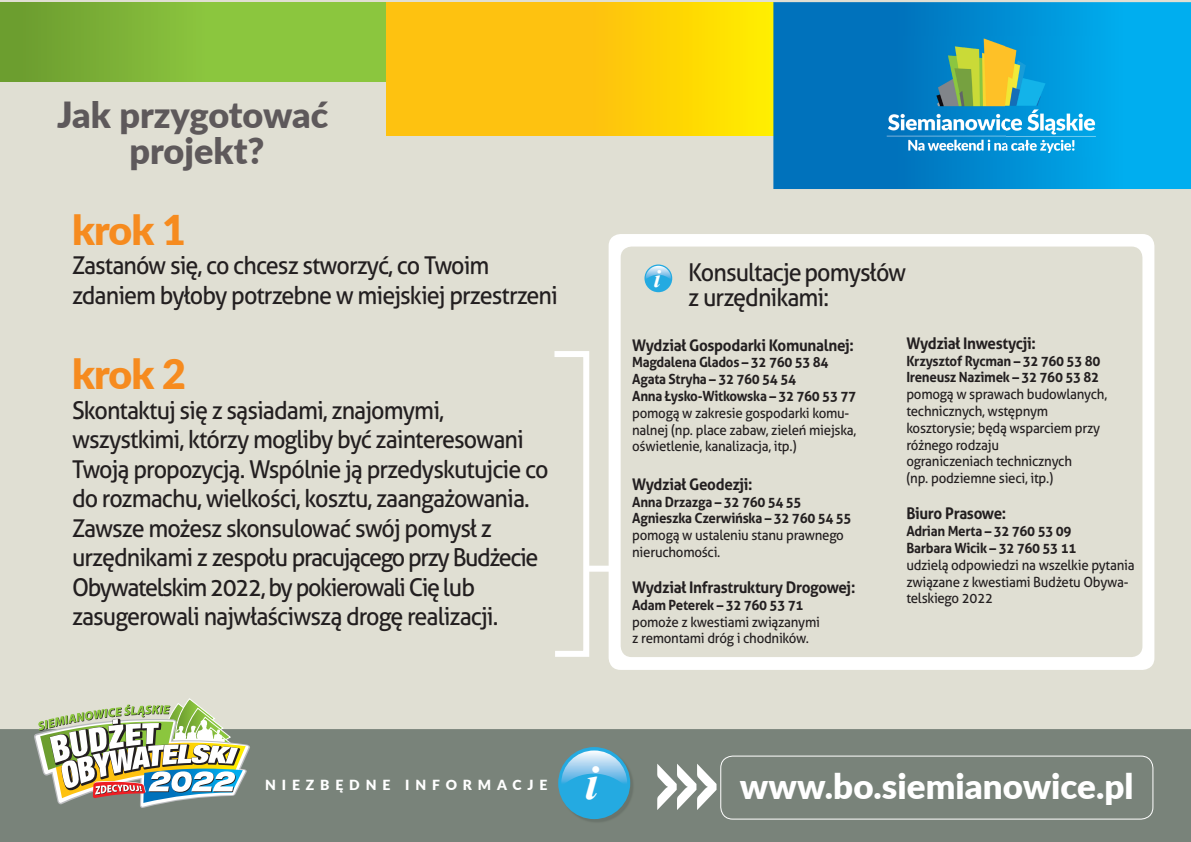
<style>
.page{position:relative;width:1191px;height:842px;background:#fff}
.page>*{position:absolute;margin:0;border:0;box-sizing:border-box;transform-origin:0 0}
.t1{font:italic 700 47.8px "Times New Roman";color:#fff}
.t2{font:900 41px "Lato";letter-spacing:-.02em;color:#f68b1f}
.t3{font:900 36px/36px "Lato";color:#5e595b;text-align:center}
.t4{font:900 34.9px "Lato";color:#fff}
.t5{font:24.6px/29.5px "Aller";letter-spacing:-.04em;color:#231f20;scale:.95 1}
.t6{font:700 16px "Aller";letter-spacing:-.02em;color:#231f20;scale:.95 1}
.t7{font:14px/16.8px "Aller";letter-spacing:-.02em;color:#231f20;scale:.95 1}
.t8{font:700 14px/16.8px "Aller";letter-spacing:-.02em;color:#231f20;scale:.95 1}
.t9{font:900 13.9px "Lato";letter-spacing:.42em;color:#fff}
.s1{font-family:"Times New Roman";font-weight:700;font-style:italic;font-size:24.8px;color:#fff}
</style>
<div class="page">
<div style="left:0;top:0;width:1191px;height:729px;background:#e0dfd3"></div>
<div style="left:0;top:729px;width:1191px;height:113px;background:#79837a"></div>
<div style="left:0;top:2px;width:386px;height:79px;background:linear-gradient(to right,#71a232,#93d142)"></div>
<div style="left:386px;top:2px;width:387px;height:133px;background:linear-gradient(to right,#feb715,#ffe201)"></div>
<svg style="left:773px;top:2px;width:418px;height:187px;background:#008cd2"></svg>
<div style="left:460px;top:330px;width:9px;height:8px;background:#e0dfd3;border-radius:50%"></div>
<img style="left:559px;top:748px;width:75px;height:75px">
<div style="left:558px;top:747px;width:72px;height:72px;background:#24aae1;border-radius:50%"></div>
<svg style="left:561px;top:750px;width:66px;height:33px"></svg>
<div style="left:720px;top:756px;width:433px;height:64px;border:1px solid #fff;border-radius:12px"></div>
<svg style="left:657px;top:764px;width:59px;height:46px"></svg>
<img style="left:34px;top:698px;width:216px;height:110px">
<img style="left:882px;top:36px;width:216px;height:121px">
<div style="left:608px;top:234px;width:546px;height:436px;background:#fff;border-radius:12px"></div>
<div style="left:620px;top:247px;width:522px;height:410px;background:#e0dfd3;border-radius:11px"></div>
<div style="left:644px;top:264px;width:28px;height:28px;background:#24aae1;border-radius:50%"></div>
<svg style="left:645px;top:266px;width:26px;height:13px"></svg>
<svg style="left:548px;top:348px;width:44px;height:312px"></svg>
<div style="left:586px;top:566px;width:23px;height:6px;background:#fff"></div>
<h3 class="t3" style="left:57px;top:95px;width:273px">Jak przygotować projekt?</h3>
<h2 class="t2" style="left:72px;top:199px;width:115px">krok 1</h2>
<p class="t5" style="left:72px;top:251px;width:513px">Zastanów się, co chcesz stworzyć, co Twoim zdaniem byłoby potrzebne w miejskiej przestrzeni</p>
<h2 class="t2" style="left:72px;top:343px;width:115px">krok 2</h2>
<p class="t5" style="left:72px;top:395px;width:503px">Skontaktuj się z sąsiadami, znajomymi, wszystkimi, którzy mogliby być zainteresowani Twoją propozycją. Wspólnie ją przedyskutujcie co do rozmachu, wielkości, kosztu, zaangażowania.<br>Zawsze możesz skonsulować swój pomysł z urzędnikami z zespołu pracującego przy Budżecie Obywatelskim 2022, by pokierowali Cię lub zasugerowali najwłaściwszą drogę realizacji.</p>
<p class="t5" style="left:688px;top:259px;width:231px;line-height:25.5px;text-indent:-34px"><span class="s1">i</span> Konsultacje pomysłów z urzędnikami:</p>
<p class="t6" style="left:632px;top:335px;width:235px">Wydział Gospodarki Komunalnej:</p>
<p class="t8" style="left:632px;top:354px;width:237px">Magdalena Glados – 32 760 53 84<br>Agata Stryha – 32 760 54 54<br>Anna Łysko-Witkowska – 32 760 53 77</p>
<p class="t7" style="left:632px;top:404px;width:237px">pomogą w zakresie gospodarki komu&shy;nalnej (np. place zabaw, zieleń miejska, oświetlenie, kanalizacja, itp.)</p>
<p class="t6" style="left:632px;top:474px;width:128px">Wydział Geodezji:</p>
<p class="t8" style="left:632px;top:493px;width:232px">Anna Drzazga – 32 760 54 55<br>Agnieszka Czerwińska – 32 760 54 55</p>
<p class="t7" style="left:632px;top:527px;width:224px">pomogą w ustaleniu stanu prawnego nieruchomości.</p>
<p class="t6" style="left:632px;top:577px;width:236px">Wydział Infrastruktury Drogowej:</p>
<p class="t8" style="left:632px;top:596px;width:182px">Adam Peterek – 32 760 53 71</p>
<p class="t7" style="left:632px;top:613px;width:199px">pomoże z kwestiami związanymi z remontami dróg i chodników.</p>
<p class="t6" style="left:906px;top:333px;width:138px">Wydział Inwestycji:</p>
<p class="t8" style="left:906px;top:352px;width:206px">Krzysztof Rycman – 32 760 53 80<br>Ireneusz Nazimek – 32 760 53 82</p>
<p class="t7" style="left:906px;top:386px;width:213px">pomogą w sprawach budowlanych, technicznych, wstępnym kosztorysie; będą wsparciem przy różnego rodzaju<br>ograniczeniach technicznych<br>(np. podziemne sieci, itp.)</p>
<p class="t6" style="left:906px;top:504px;width:107px">Biuro Prasowe:</p>
<p class="t8" style="left:906px;top:523px;width:180px">Adrian Merta – 32 760 53 09<br>Barbara Wicik – 32 760 53 11</p>
<p class="t7" style="left:906px;top:556px;width:242px">udzielą odpowiedzi na wszelkie pytania związane z kwestiami Budżetu Obywa&shy;telskiego 2022</p>
<p class="t9" style="left:265px;top:775px;width:284px">NIEZBĘDNE INFORMACJE</p>
<h1 class="t1" style="left:585px;top:750px;width:15px">i</h1>
<h3 class="t4" style="left:740px;top:760px;width:395px">www.bo.siemianowice.pl</h3>
</div>
